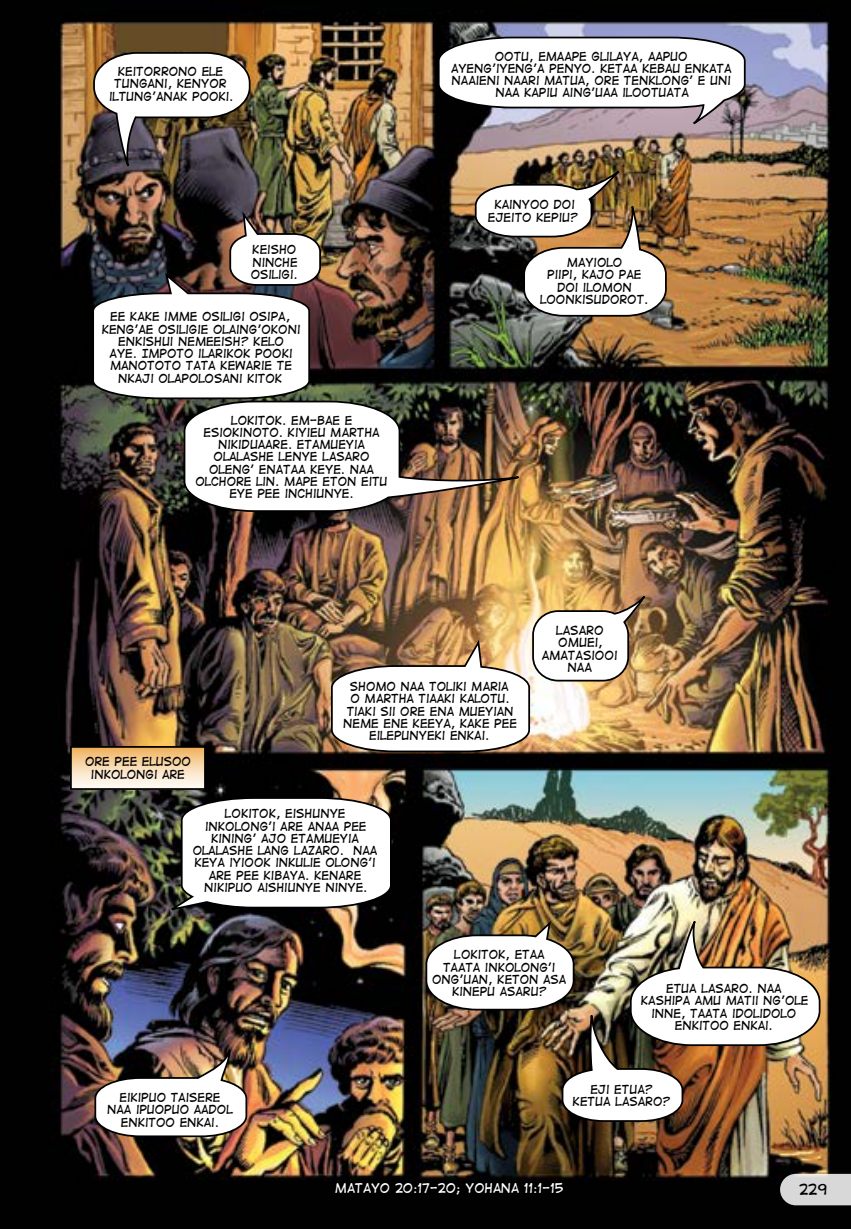
<style>
.page{position:relative;width:851px;height:1229px;background:#fff}
.page>*{position:absolute;margin:0;border:0;box-sizing:border-box;transform-origin:0 0}
.t1{font:14px "Digital Strip";color:#000}
.t2{font:12.25px "Digital Strip";color:#fff}
.t3{font:11.55px/12.4px "Digital Strip";color:#000;text-align:center}
.t4{font:11.38px/12.2px "Digital Strip";color:#000;text-align:center}
</style>
<div class="page">
<img style="left:0;top:0;width:850px;height:1228px">
<div style="left:71px;top:747px;width:134px;height:42px;background:linear-gradient(to bottom,#f0b462,#fff)"></div>
<div style="left:70px;top:746px;width:136px;height:44px;border:2px solid #000"></div>
<img style="left:93px;top:1031px;width:155px;height:107px">
<img style="left:424px;top:906px;width:397px;height:216px">
<img style="left:91px;top:36px;width:655px;height:475px">
<img style="left:183px;top:400px;width:387px;height:113px">
<img style="left:330px;top:577px;width:329px;height:176px">
<svg style="left:162px;top:796px;width:230px;height:117px"></svg>
<svg style="left:780px;top:1173px;width:70px;height:32px;background:#cacac9"></svg>
<p class="t4" style="left:109px;top:65px;width:126px">KEITORRONO ELE<br>TUNGANI, KENYOR<br>ILTUNG’ANAK POOKI.</p>
<p class="t4" style="left:251px;top:243px;width:48px;text-align:left">KEISHO<br>NINCHE<br>OSILIGI.</p>
<p class="t4" style="left:102px;top:311px;width:200px">EE KAKE IMME OSILIGI OSIPA,<br>KENG’AE OSILIGIE OLAING’OKONI<br>ENKISHUI NEMEEISH? KELO<br>AYE. IMPOTO ILARIKOK POOKI<br>MANOTOTO TATA KEWARIE TE<br>NKAJI OLAPOLOSANI KITOK</p>
<p class="t4" style="left:195px;top:414px;width:193px">LOKITOK. EM-BAE E<br>ESIOKINOTO. KIYIEU MARTHA<br>NIKIDUAARE. ETAMUEYIA<br>OLALASHE LENYE LASARO<br>OLENG’ ENATAA KEYE. NAA<br>OLCHORE LIN. MAPE ETON EITU<br>EYE PEE INCHIUNYE.</p>
<p class="t4" style="left:451px;top:50px;width:282px">OOTU, EMAAPE GLILAYA, AAPUO AYENG’IYENG’A PENYO. KETAA KEBAU ENKATA NAAIENI NAARI MATUA, ORE TENKLONG’ E UNI NAA KAPIU AING’UAA ILOOTUATA</p>
<p class="t4" style="left:488px;top:199px;width:92px">KAINYOO DOI<br>EJEITO KEPIU?</p>
<p class="t4" style="left:540px;top:256px;width:110px">MAYIOLO<br>PIIPI, KAJO PAE<br>DOI ILOMON<br>LOONKISUDOROT.</p>
<p class="t3" style="left:542px;top:624px;width:77px">LASARO<br>OMUEI,<br>AMATASIOOI<br>NAA</p>
<p class="t4" style="left:85px;top:755px;width:107px">ORE PEE ELUSOO<br>INKOLONGI ARE</p>
<p class="t4" style="left:343px;top:680px;width:175px">SHOMO NAA TOLIKI MARIA<br>O MARTHA TIAAKI KALOTU.<br>TIAKI SII ORE ENA MUEYIAN<br>NEME ENE KEEYA, KAKE PEE<br>EILEPUNYEKI ENKAI.</p>
<p class="t4" style="left:193px;top:807px;width:186px">LOKITOK, EISHUNYE<br>INKOLONG’I ARE ANAA PEE<br>KINING’ AJO ETAMUEYIA<br>OLALASHE LANG LAZARO. NAA<br>KEYA IYIOOK INKULIE OLONG’I<br>ARE PEE KIBAYA. KENARE<br>NIKIPUO AISHIUNYE NINYE.</p>
<p class="t4" style="left:107px;top:1091px;width:127px">EIKIPUO TAISERE<br>NAA IPUOPUO AADOL<br>ENKITOO ENKAI.</p>
<p class="t4" style="left:432px;top:948px;width:136px">LOKITOK, ETAA<br>TAATA INKOLONG’I<br>ONG’UAN, KETON ASA<br>KINEPU ASARU?</p>
<p class="t4" style="left:641px;top:982px;width:169px">ETUA LASARO. NAA<br>KASHIPA AMU MATII NG’OLE<br>INNE, TAATA IDOLIDOLO<br>ENKITOO ENKAI.</p>
<p class="t4" style="left:572px;top:1082px;width:99px">EJI ETUA?<br>KETUA LASARO?</p>
<p class="t2" style="left:335px;top:1181px;width:230px">MATAYO 20:17-20; YOHANA 11:1-15</p>
<p class="t1" style="left:799px;top:1181px;width:30px">229</p>
</div>
